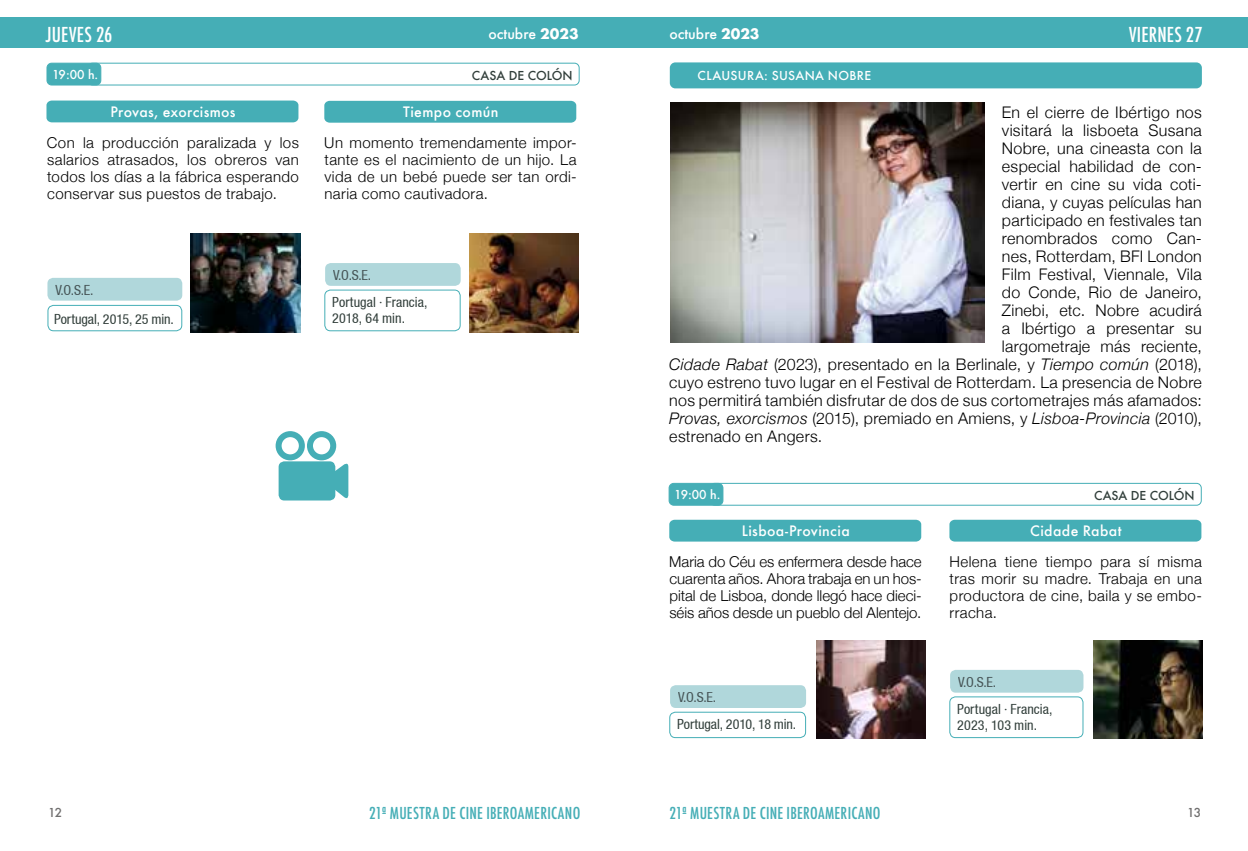
<style>
.page{position:relative;width:1248px;height:851px;background:#fff}
.page>*{position:absolute;margin:0;border:0;box-sizing:border-box;transform-origin:0 0}
.t1{font:500 condensed 20px "Futura";letter-spacing:.005em;color:#fff}
.t2{font:300 16px "Helvetica Neue";letter-spacing:.02em;color:#000}
.t3{font:italic 300 16px "Helvetica Neue";letter-spacing:.015em;color:#000}
.t4{font:500 condensed 16px "Futura";letter-spacing:.015em;color:#45aeb6}
.t5{font:300 15px/17px "Helvetica Neue";letter-spacing:.025em;color:#000;text-align:justify}
.t6{font:condensed 14px/16px "Helvetica 57";letter-spacing:.005em;color:#313e3a}
.t7{font:500 14px "Futura";letter-spacing:.025em;color:#fff}
.t8{font:condensed 14px "Helvetica 57";color:#646363}
.t9{font:500 14px "Futura";color:#fff}
.t10{font:500 12px "Futura";letter-spacing:.025em;color:#fff}
.t11{font:500 12px "Futura";color:#313e3a}
.t12{font:500 12px "Futura";color:#706f6f}
.s1{font-family:"Futura Std";font-weight:700}
.s2{font-style:italic}
.s3{font-style:normal}
</style>
<div class="page">
<div style="left:0;top:18px;width:625px;height:30px;background:#45aeb6"></div>
<div style="left:624px;top:18px;width:623px;height:30px;background:#45aeb6"></div>
<div style="left:669px;top:62px;width:532px;height:26px;background:#45aeb6;border-radius:6px"></div>
<div style="left:709px;top:483px;width:492px;height:22px;border:1px solid #45aeb6;border-radius:5px"></div>
<div style="left:669px;top:483px;width:54px;height:22px;background:#45aeb6;border-radius:5px"></div>
<div style="left:668px;top:483px;width:55px;height:22px;border:1px solid #45aeb6;border-radius:5px"></div>
<div style="left:949px;top:519px;width:252px;height:22px;background:#45aeb6;border-radius:5px"></div>
<div style="left:669px;top:519px;width:252px;height:22px;background:#45aeb6;border-radius:5px"></div>
<div style="left:669px;top:711px;width:137px;height:27px;border:1px solid #45aeb6;border-radius:6px"></div>
<div style="left:949px;top:696px;width:134px;height:42px;border:1px solid #45aeb6;border-radius:6px"></div>
<div style="left:670px;top:685px;width:136px;height:22px;background:#b0d7db;border-radius:6px"></div>
<div style="left:950px;top:669px;width:133px;height:23px;background:#b0d7db;border-radius:6px"></div>
<img style="left:670px;top:102px;width:314px;height:240px">
<img style="left:1093px;top:640px;width:109px;height:98px">
<img style="left:816px;top:640px;width:109px;height:98px">
<div style="left:47px;top:305px;width:135px;height:26px;border:1px solid #45aeb6;border-radius:6px"></div>
<div style="left:87px;top:63px;width:492px;height:22px;border:1px solid #45aeb6;border-radius:5px"></div>
<div style="left:47px;top:63px;width:54px;height:22px;background:#45aeb6;border-radius:5px"></div>
<div style="left:46px;top:63px;width:55px;height:22px;border:1px solid #45aeb6;border-radius:5px"></div>
<div style="left:46px;top:100px;width:252px;height:22px;background:#45aeb6;border-radius:5px"></div>
<div style="left:324px;top:101px;width:252px;height:22px;background:#45aeb6;border-radius:5px"></div>
<div style="left:47px;top:278px;width:135px;height:22px;background:#b0d7db;border-radius:6px"></div>
<img style="left:191px;top:234px;width:109px;height:98px">
<img style="left:469px;top:234px;width:110px;height:98px">
<div style="left:278px;top:461px;width:57px;height:39px;background:#45aeb6;border-radius:6px"></div>
<svg style="left:331px;top:461px;width:17px;height:39px"></svg>
<div style="left:275px;top:431px;width:30px;height:29px;border:6px solid #45aeb6;border-radius:50%"></div>
<div style="left:307px;top:431px;width:29px;height:29px;border:6px solid #45aeb6;border-radius:50%"></div>
<div style="left:324px;top:289px;width:136px;height:42px;border:1px solid #45aeb6;border-radius:6px"></div>
<div style="left:325px;top:263px;width:135px;height:23px;background:#b0d7db;border-radius:6px"></div>
<p class="t1" style="left:46px;top:22px;width:68px">JUEVES 26</p>
<p class="t9" style="left:488px;top:24px;width:92px">octubre <span class="s1">2023</span></p>
<p class="t9" style="left:669px;top:24px;width:92px">octubre <span class="s1">2023</span></p>
<p class="t1" style="left:1128px;top:22px;width:75px">VIERNES 27</p>
<p class="t10" style="left:52px;top:66px;width:48px">19:00 h.</p>
<p class="t11" style="left:472px;top:67px;width:102px">CASA DE COLÓN</p>
<p class="t7" style="left:110px;top:102px;width:127px">Provas, exorcismos</p>
<p class="t5" style="left:47px;top:133px;width:253px">Con la producción paralizada y los salarios atrasados, los obreros van todos los días a la fábrica esperando conservar sus puestos de trabajo.</p>
<p class="t7" style="left:403px;top:102px;width:97px">Tiempo común</p>
<p class="t5" style="left:324px;top:133px;width:254px">Un momento tremendamente impor&shy;tante es el nacimiento de un hijo. La vida de un bebé puede ser tan ordi&shy;naria como cautivadora.</p>
<p class="t8" style="left:55px;top:282px;width:39px">V.O.S.E.</p>
<p class="t6" style="left:54px;top:310px;width:121px">Portugal, 2015, 25 min.</p>
<p class="t8" style="left:333px;top:267px;width:39px">V.O.S.E.</p>
<p class="t6" style="left:332px;top:294px;width:97px">Portugal · Francia,<br>2018, 64 min.</p>
<p class="t10" style="left:697px;top:68px;width:175px">CLAUSURA: SUSANA NOBRE</p>
<p class="t2" style="left:1001px;top:99px;width:201px">En el cierre de Ibértigo nos</p>
<p class="t2" style="left:1001px;top:117px;width:201px">visitará la lisboeta Susana</p>
<p class="t2" style="left:1001px;top:135px;width:201px">Nobre, una cineasta con la</p>
<p class="t2" style="left:1001px;top:153px;width:201px">especial habilidad de con-</p>
<p class="t2" style="left:1001px;top:171px;width:201px">vertir en cine su vida coti-</p>
<p class="t2" style="left:1001px;top:189px;width:201px">diana, y cuyas películas han</p>
<p class="t2" style="left:1001px;top:207px;width:201px">participado en festivales tan</p>
<p class="t2" style="left:1001px;top:225px;width:201px">renombrados como Can-</p>
<p class="t2" style="left:1001px;top:243px;width:201px">nes, Rotterdam, BFI London</p>
<p class="t2" style="left:1001px;top:261px;width:201px">Film Festival, Viennale, Vila</p>
<p class="t2" style="left:1001px;top:279px;width:201px">do Conde, Rio de Janeiro,</p>
<p class="t2" style="left:1001px;top:297px;width:201px">Zinebi, etc. Nobre acudirá</p>
<p class="t2" style="left:1001px;top:315px;width:201px">a Ibértigo a presentar su</p>
<p class="t2" style="left:1001px;top:333px;width:201px">largometraje más reciente,</p>
<p class="t2" style="left:669px;top:351px;width:534px"><span class="s2">Cidade Rabat</span> (2023), presentado en la Berlinale, y <span class="s2">Tiempo común</span> (2018),</p>
<p class="t2" style="left:669px;top:369px;width:534px">cuyo estreno tuvo lugar en el Festival de Rotterdam. La presencia de Nobre</p>
<p class="t2" style="left:669px;top:387px;width:534px">nos permitirá también disfrutar de dos de sus cortometrajes más afamados:</p>
<p class="t3" style="left:669px;top:405px;width:534px">Provas, exorcismos <span class="s3">(2015), premiado en Amiens, y</span> Lisboa-Provincia <span class="s3">(2010),</span></p>
<p class="t2" style="left:669px;top:423px;width:155px">estrenado en Angers.</p>
<p class="t10" style="left:674px;top:486px;width:48px">19:00 h.</p>
<p class="t11" style="left:1093px;top:487px;width:102px">CASA DE COLÓN</p>
<p class="t7" style="left:741px;top:521px;width:109px">Lisboa-Provincia</p>
<p class="t7" style="left:1030px;top:521px;width:93px">Cidade Rabat</p>
<p class="t5" style="left:949px;top:552px;width:254px">Helena tiene tiempo para sí misma tras morir su madre. Trabaja en una productora de cine, baila y se embo&shy;rracha.</p>
<p class="t5" style="left:669px;top:552px;width:254px">Maria do Céu es enfermera desde hace cuarenta años. Ahora trabaja en un hos&shy;pital de Lisboa, donde llegó hace dieci&shy;séis años desde un pueblo del Alentejo.</p>
<p class="t8" style="left:678px;top:689px;width:39px">V.O.S.E.</p>
<p class="t6" style="left:677px;top:715px;width:121px">Portugal, 2010, 18 min.</p>
<p class="t8" style="left:958px;top:674px;width:39px">V.O.S.E.</p>
<p class="t6" style="left:957px;top:700px;width:97px">Portugal · Francia,<br>2023, 103 min.</p>
<p class="t4" style="left:369px;top:802px;width:213px">21ª MUESTRA DE CINE IBEROAMERICANO</p>
<p class="t4" style="left:669px;top:802px;width:213px">21ª MUESTRA DE CINE IBEROAMERICANO</p>
<p class="t12" style="left:48px;top:803px;width:15px">12</p>
<p class="t12" style="left:1187px;top:803px;width:15px">13</p>
</div>
